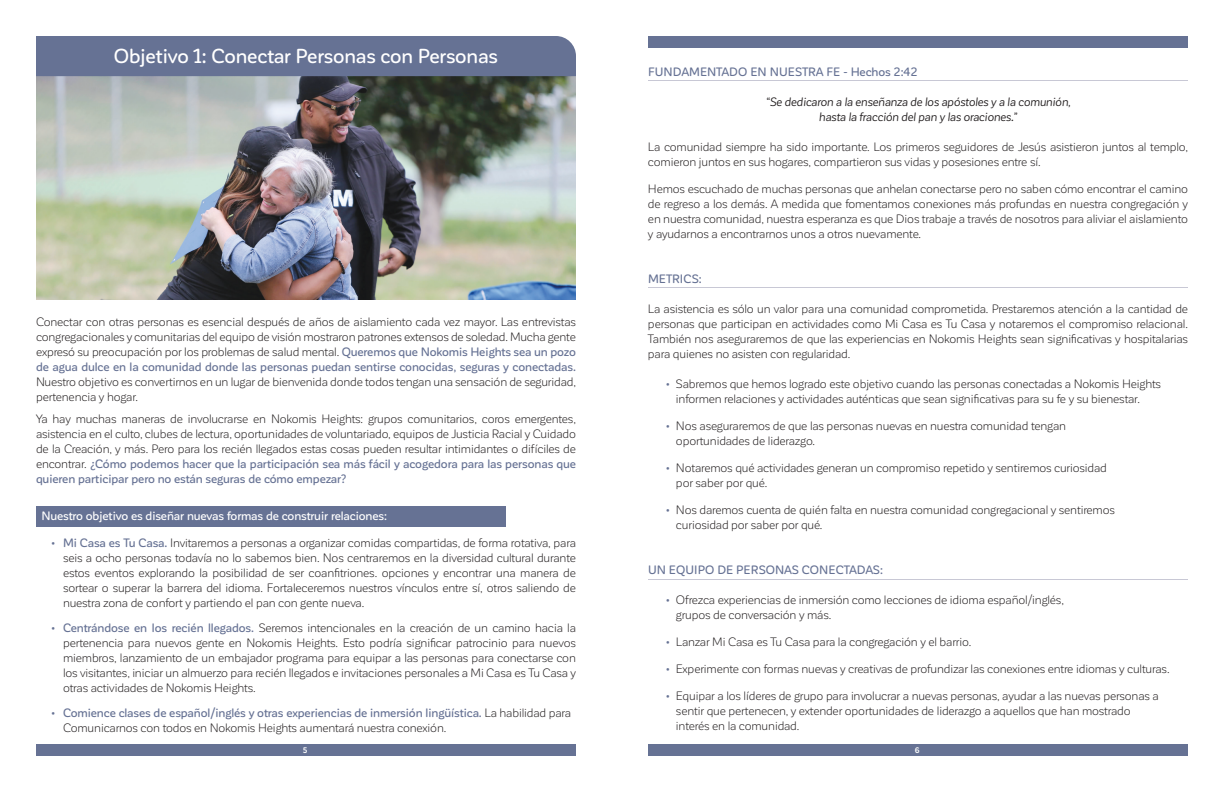
<style>
.page{position:relative;width:1224px;height:792px;background:#fff}
.page>*{position:absolute;margin:0;border:0;box-sizing:border-box;transform-origin:0 0}
.t1{font:500 20px "Corporative Sans Rd";letter-spacing:-.01em;color:#fff}
.t2{font:12px/15px "Corporative Sans Rd";letter-spacing:-.015em;color:#231f20}
.t3{font:italic 12px/15px "Corporative Sans Rd";letter-spacing:-.01em;color:#231f20;text-align:center}
.t4{font:500 12px "Corporative Sans Rd";color:#667294}
.t5{font:500 12px "Corporative Sans Rd";letter-spacing:-.01em;color:#fff}
.t6{font:700 8px "Corporative Sans Rd";color:#fff}
.s1{font-weight:500;color:#667294}
</style>
<div class="page">
<div style="left:36px;top:506px;width:469px;height:21px;background:#667294"></div>
<img style="left:36px;top:76px;width:540px;height:224px">
<div style="left:36px;top:36px;width:540px;height:40px;background:#667294"></div>
<div style="left:36px;top:744px;width:540px;height:12px;background:#667294"></div>
<div style="left:648px;top:36px;width:540px;height:12px;background:#667294"></div>
<hr style="left:648px;top:81px;width:540px;height:1px;background:#c8c8d5">
<hr style="left:648px;top:288px;width:540px;height:1px;background:#c8c8d5">
<hr style="left:648px;top:580px;width:540px;height:1px;background:#c8c8d5">
<div style="left:648px;top:744px;width:540px;height:12px;background:#667294"></div>
<h1 class="t1" style="left:114px;top:45px;width:386px">Objetivo 1: Conectar Personas con Personas</h1>
<p class="t2" style="left:36px;top:314px;width:542px;text-align:justify">Conectar con otras personas es esencial después de años de aislamiento cada vez mayor. Las entrevistas congregacionales y comunitarias del equipo de visión mostraron patrones extensos de soledad. Mucha gente expresó su preocupación por los problemas de salud mental. <span class="s1">Queremos que Nokomis Heights sea un pozo de agua dulce en la comunidad donde las personas puedan sentirse conocidas, seguras y conectadas.</span></p>
<p class="t2" style="left:36px;top:374px;width:542px">Nuestro objetivo es convertirnos en un lugar de bienvenida donde todos tengan una sensación de seguridad, pertenencia y hogar.</p>
<p class="t2" style="left:36px;top:411px;width:542px;text-align:justify">Ya hay muchas maneras de involucrarse en Nokomis Heights: grupos comunitarios, coros emergentes, asistencia en el culto, clubes de lectura, oportunidades de voluntariado, equipos de Justicia Racial y Cuidado de la Creación, y más. Pero para los recién llegados estas cosas pueden resultar intimidantes o difíciles de encontrar. <span class="s1">¿Cómo podemos hacer que la participación sea más fácil y acogedora para las personas que quieren participar pero no están seguras de cómo empezar?</span></p>
<p class="t5" style="left:42px;top:509px;width:347px">Nuestro objetivo es diseñar nuevas formas de construir relaciones:</p>
<p class="t2" style="left:63px;top:535px;width:515px;text-align:justify;text-indent:-12px"><span class="s1">• Mi Casa es Tu Casa.</span> Invitaremos a personas a organizar comidas compartidas, de forma rotativa, para seis a ocho personas todavía no lo sabemos bien. Nos centraremos en la diversidad cultural durante estos eventos explorando la posibilidad de ser coanfitriones. opciones y encontrar una manera de sortear o superar la barrera del idioma. Fortaleceremos nuestros vínculos entre sí, otros saliendo de nuestra zona de confort y partiendo el pan con gente nueva.</p>
<p class="t2" style="left:63px;top:620px;width:515px;text-align:justify;text-indent:-12px"><span class="s1">• Centrándose en los recién llegados.</span> Seremos intencionales en la creación de un camino hacia la pertenencia para nuevos gente en Nokomis Heights. Esto podría significar patrocinio para nuevos miembros, lanzamiento de un embajador programa para equipar a las personas para conectarse con los visitantes, iniciar un almuerzo para recién llegados e invitaciones personales a Mi Casa es Tu Casa y otras actividades de Nokomis Heights.</p>
<p class="t2" style="left:63px;top:705px;width:510px;text-indent:-12px"><span class="s1">• Comience clases de español/inglés y otras experiencias de inmersión lingüística.</span> La habilidad para<br>Comunicarnos con todos en Nokomis Heights aumentará nuestra conexión.</p>
<p class="t6" style="left:303px;top:746px;width:6px">5</p>
<p class="t4" style="left:648px;top:66px;width:271px">FUNDAMENTADO EN NUESTRA FE - Hechos 2:42</p>
<p class="t3" style="left:765px;top:95px;width:307px">“Se dedicaron a la enseñanza de los apóstoles y a la comunión, hasta la fracción del pan y las oraciones.”</p>
<p class="t2" style="left:648px;top:140px;width:541px">La comunidad siempre ha sido importante. Los primeros seguidores de Jesús asistieron juntos al templo, comieron juntos en sus hogares, compartieron sus vidas y posesiones entre sí.</p>
<p class="t2" style="left:648px;top:182px;width:542px;text-align:justify">Hemos escuchado de muchas personas que anhelan conectarse pero no saben cómo encontrar el camino de regreso a los demás. A medida que fomentamos conexiones más profundas en nuestra congregación y en nuestra comunidad, nuestra esperanza es que Dios trabaje a través de nosotros para aliviar el aislamiento y ayudarnos a encontrarnos unos a otros nuevamente.</p>
<p class="t4" style="left:648px;top:273px;width:55px">METRICS:</p>
<p class="t2" style="left:648px;top:302px;width:542px;text-align:justify">La asistencia es sólo un valor para una comunidad comprometida. Prestaremos atención a la cantidad de personas que participan en actividades como Mi Casa es Tu Casa y notaremos el compromiso relacional.<br>También nos aseguraremos de que las experiencias en Nokomis Heights sean significativas y hospitalarias para quienes no asisten con regularidad.</p>
<p class="t2" style="left:676px;top:377px;width:487px;text-indent:-10px"><span class="s1">•</span> Sabremos que hemos logrado este objetivo cuando las personas conectadas a Nokomis Heights informen relaciones y actividades auténticas que sean significativas para su fe y su bienestar.</p>
<p class="t2" style="left:676px;top:419px;width:392px;text-indent:-10px"><span class="s1">•</span> Nos aseguraremos de que las personas nuevas en nuestra comunidad tengan oportunidades de liderazgo.</p>
<p class="t2" style="left:676px;top:461px;width:432px;text-indent:-10px"><span class="s1">•</span> Notaremos qué actividades generan un compromiso repetido y sentiremos curiosidad por saber por qué.</p>
<p class="t2" style="left:676px;top:503px;width:440px;text-indent:-10px"><span class="s1">•</span> Nos daremos cuenta de quién falta en nuestra comunidad congregacional y sentiremos curiosidad por saber por qué.</p>
<p class="t4" style="left:648px;top:564px;width:236px">UN EQUIPO DE PERSONAS CONECTADAS:</p>
<p class="t2" style="left:676px;top:593px;width:389px;text-indent:-10px"><span class="s1">•</span> Ofrezca experiencias de inmersión como lecciones de idioma español/inglés, grupos de conversación y más.</p>
<p class="t2" style="left:666px;top:635px;width:307px"><span class="s1">•</span> Lanzar Mi Casa es Tu Casa para la congregación y el barrio.</p>
<p class="t2" style="left:666px;top:662px;width:505px"><span class="s1">•</span> Experimente con formas nuevas y creativas de profundizar las conexiones entre idiomas y culturas.</p>
<p class="t2" style="left:676px;top:689px;width:484px;text-indent:-10px"><span class="s1">•</span> Equipar a los líderes de grupo para involucrar a nuevas personas, ayudar a las nuevas personas a sentir que pertenecen, y extender oportunidades de liderazgo a aquellos que han mostrado interés en la comunidad.</p>
<p class="t6" style="left:915px;top:746px;width:6px">6</p>
</div>
